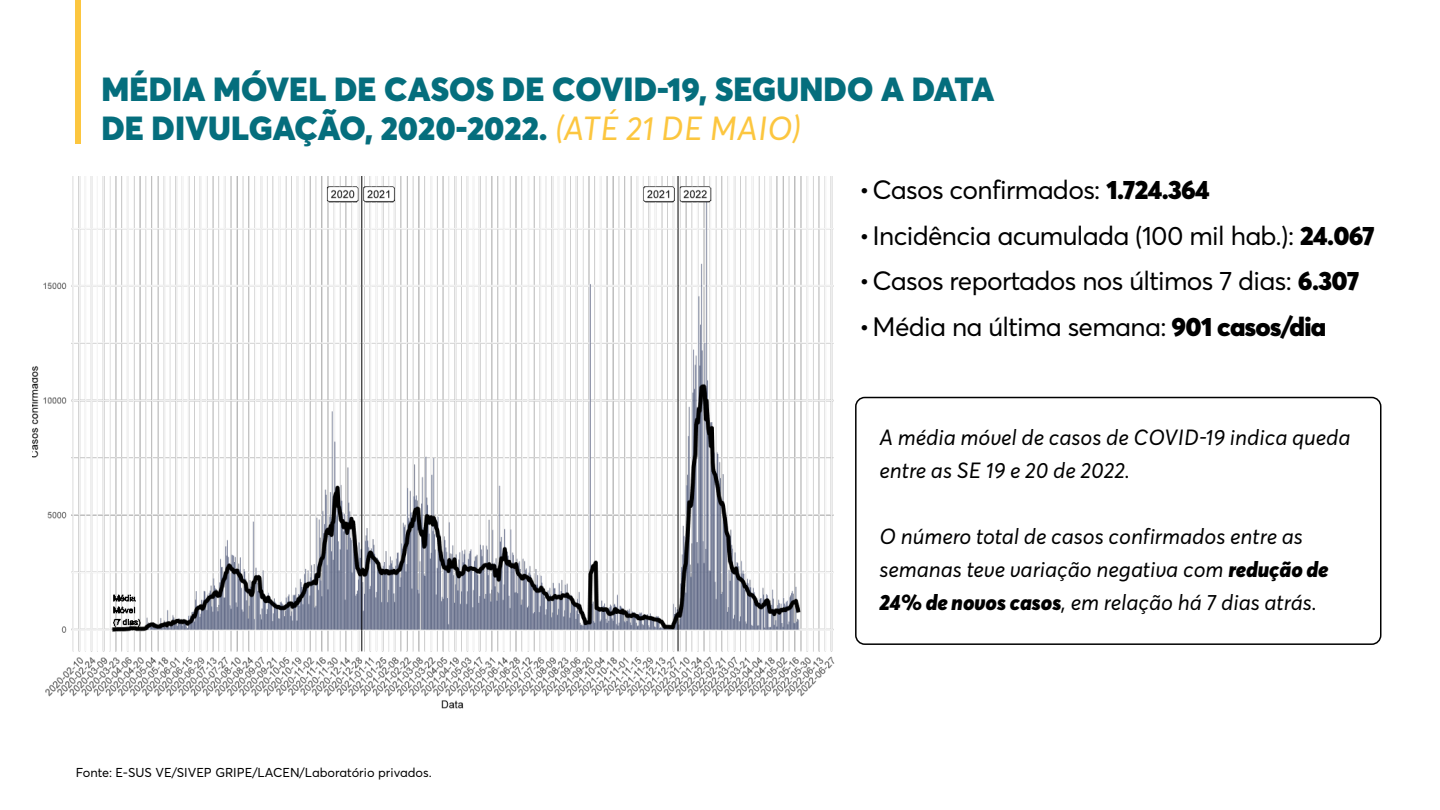
<style>
.page{position:relative;width:1440px;height:810px;background:#fff}
.page>*{position:absolute;margin:0;border:0;box-sizing:border-box;transform-origin:0 0}
.t1{font:900 33px/39px "Averta";letter-spacing:.005em;color:#056e7d}
.t2{font:26.25px "Averta";letter-spacing:-.025em;color:#000}
.t3{font:italic 21.75px/33px "Averta";color:#000}
.t4{font:12.75px "Averta";color:#000}
.s1{font-weight:400;font-style:italic;color:#fcc63f}
.s2{font-weight:900}
</style>
<div class="page">
<div style="left:75px;top:0;width:6px;height:144px;background:#fcc63f"></div>
<img style="left:33px;top:177px;width:802px;height:532px">
<div style="left:855px;top:397px;width:526px;height:248px;border:2px solid #000;border-radius:9px"></div>
<h1 class="t1" style="left:101px;top:70px;width:894px">MÉDIA MÓVEL DE CASOS DE COVID-19, SEGUNDO A DATA<br>DE DIVULGAÇÃO, 2020-2022. <span class="s1">(ATÉ 21 DE MAIO)</span></h1>
<p class="t2" style="left:859px;top:173px;width:352px">•Casos confirmados: <span class="s2">1.724.364</span></p>
<p class="t2" style="left:859px;top:219px;width:517px">•Incidência acumulada (100 mil hab.): <span class="s2">24.067</span></p>
<p class="t2" style="left:859px;top:265px;width:502px">•Casos reportados nos últimos 7 dias: <span class="s2">6.307</span></p>
<p class="t2" style="left:859px;top:310px;width:469px">•Média na última semana: <span class="s2">901 casos/dia</span></p>
<p class="t3" style="left:879px;top:422px;width:473px">A média móvel de casos de COVID-19 indica queda entre as SE 19 e 20 de 2022.</p>
<p class="t4" style="left:76px;top:764px;width:357px">Fonte: E-SUS VE/SIVEP GRIPE/LACEN/Laboratório privados.</p>
<p class="t3" style="left:879px;top:521px;width:451px">O número total de casos confirmados entre as semanas teve variação negativa com <span class="s2">redução de<br>24% de novos casos</span>, em relação há 7 dias atrás.</p>
</div>
